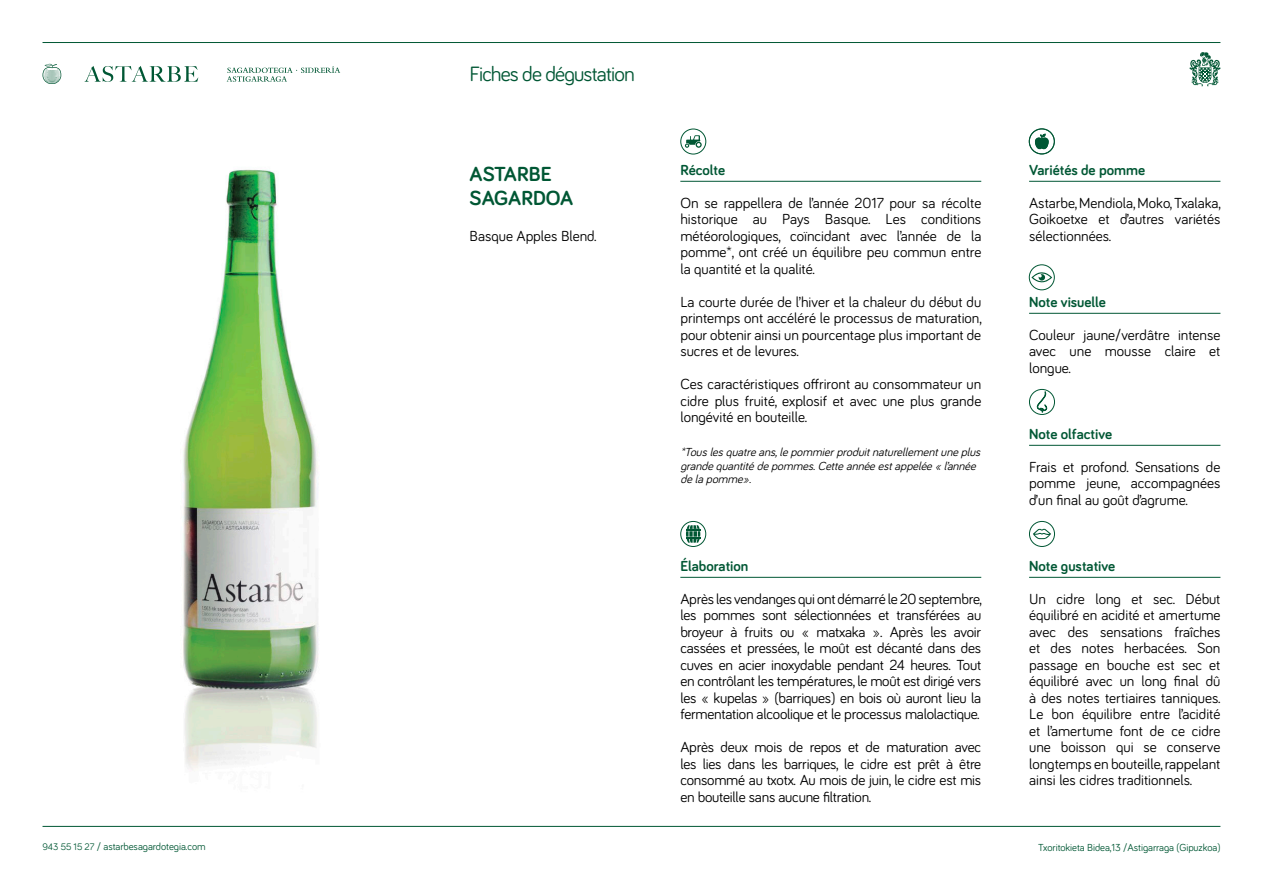
<style>
.page{position:relative;width:1263px;height:893px;background:#fff}
.page>*{position:absolute;margin:0;border:0;box-sizing:border-box;transform-origin:0 0}
.t1{font:21.3px "Bariol";letter-spacing:-.04em;color:#005734}
.t2{font:700 21px/24px "Bariol";color:#005734}
.t3{font:15px/16.5px "Bariol";color:#000;text-align:justify}
.t4{font:700 15px "Bariol";color:#005734}
.t5{font:italic 12px/13.5px "Bariol";color:#000}
.t6{font:10.5px "Bariol";letter-spacing:-.005em;color:#005734}
.s1{font-size:9.75px}
</style>
<div class="page">
<img style="left:141px;top:169px;width:220px;height:657px">
<hr style="left:43px;top:826px;width:1177px;height:1px;background:#005734">
<svg style="left:1189px;top:52px;width:31px;height:34px"></svg>
<svg style="left:84px;top:66px;width:114px;height:16px"></svg>
<svg style="left:43px;top:64px;width:18px;height:20px"></svg>
<hr style="left:43px;top:42px;width:1177px;height:1px;background:#005734">
<svg style="left:227px;top:66px;width:113px;height:16px"></svg>
<hr style="left:680px;top:181px;width:301px;height:1px;background:#005734">
<hr style="left:680px;top:577px;width:301px;height:1px;background:#005734">
<hr style="left:1029px;top:181px;width:191px;height:1px;background:#005734">
<hr style="left:1029px;top:313px;width:191px;height:1px;background:#005734">
<hr style="left:1029px;top:445px;width:191px;height:1px;background:#005734">
<hr style="left:1029px;top:577px;width:191px;height:1px;background:#005734">
<div style="left:1029px;top:129px;width:26px;height:25px;border:1px solid #005734;border-radius:50%"></div>
<svg style="left:1035px;top:134px;width:14px;height:15px"></svg>
<div style="left:1029px;top:128px;width:26px;height:26px;border:1px solid #005734;border-radius:50%"></div>
<svg style="left:1031px;top:272px;width:21px;height:11px"></svg>
<div style="left:1029px;top:264px;width:26px;height:26px;border:1px solid #005734;border-radius:50%"></div>
<svg style="left:1037px;top:391px;width:10px;height:21px"></svg>
<div style="left:1029px;top:389px;width:26px;height:26px;border:1px solid #005734;border-radius:50%"></div>
<svg style="left:1033px;top:528px;width:18px;height:11px"></svg>
<div style="left:1029px;top:521px;width:26px;height:26px;border:1px solid #005734;border-radius:50%"></div>
<svg style="left:686px;top:525px;width:15px;height:18px"></svg>
<div style="left:680px;top:521px;width:26px;height:26px;border:1px solid #005734;border-radius:50%"></div>
<div style="left:680px;top:129px;width:26px;height:25px;border:1px solid #005734;border-radius:50%"></div>
<svg style="left:685px;top:135px;width:17px;height:13px"></svg>
<p class="t1" style="left:470px;top:59px;width:167px">Fiches de dégustation</p>
<p class="t2" style="left:470px;top:161px;width:105px">ASTARBE<br>SAGARDOA</p>
<p class="t4" style="left:680px;top:159px;width:46px">Récolte</p>
<p class="t3" style="left:680px;top:194px;width:302px">On se rappellera de l’année 2017 pour sa récolte historique au Pays Basque. Les conditions météorologiques, coïncidant avec l’année de la pomme*, ont créé un équilibre peu commun entre la quantité et la qualité.</p>
<p class="t3" style="left:680px;top:293px;width:303px">La courte durée de l’hiver et la chaleur du début du printemps ont accéléré le processus de maturation, pour obtenir ainsi un pourcentage plus important de sucres et de levures.</p>
<p class="t3" style="left:680px;top:375px;width:302px">Ces caractéristiques offriront au consommateur un cidre plus fruité, explosif et avec une plus grande longévité en bouteille.</p>
<p class="t5" style="left:680px;top:445px;width:305px">*Touslesquatreans,lepommierproduitnaturellementuneplus grandequantitédepommes.Cetteannéeestappelée«l’année delapomme».</p>
<p class="t3" style="left:470px;top:227px;width:128px">Basque Apples Blend.</p>
<p class="t4" style="left:680px;top:555px;width:70px">Élaboration</p>
<p class="t3" style="left:680px;top:590px;width:303px">Après les vendanges qui ont démarré le 20 septembre, les pommes sont sélectionnées et transférées au broyeur à fruits ou « matxaka ». Après les avoir cassées et pressées, le moût est décanté dans des cuves en acier inoxydable pendant 24 heures. Tout en contrôlant les températures, le moût est dirigé vers les « kupelas » (barriques) en bois où auront lieu la fermentation alcoolique et le processus malolactique.</p>
<p class="t3" style="left:680px;top:738px;width:302px">Après deux mois de repos et de maturation avec les lies dans les barriques, le cidre est prêt à être consommé au txotx. Au mois de juin, le cidre est mis en bouteille sans aucune filtration.</p>
<p class="t4" style="left:1029px;top:159px;width:118px">Variétés de pomme</p>
<p class="t3" style="left:1029px;top:194px;width:193px">Astarbe, Mendiola, Moko, Txalaka, Goikoetxe et d’autres variétés sélectionnées.</p>
<p class="t4" style="left:1029px;top:291px;width:78px">Note visuelle</p>
<p class="t3" style="left:1029px;top:326px;width:193px">Couleur jaune/verdâtre intense avec une mousse claire et longue.</p>
<p class="t4" style="left:1029px;top:423px;width:85px">Note olfactive</p>
<p class="t3" style="left:1029px;top:458px;width:193px">Frais et profond. Sensations de pomme jeune, accompagnées d’un final au goût d’agrume.</p>
<p class="t4" style="left:1029px;top:555px;width:88px">Note gustative</p>
<p class="t3" style="left:1029px;top:590px;width:193px">Un cidre long et sec. Début équilibré en acidité et amertume avec des sensations fraîches et des notes herbacées. Son passage en bouche est sec et équilibré avec un long final dû à des notes tertiaires tanniques.<br>Le bon équilibre entre l’acidité et l’amertume font de ce cidre une boisson qui se conserve longtemps en bouteille, rappelant ainsi les cidres traditionnels.</p>
<p class="t6" style="left:43px;top:839px;width:165px"><span class="s1">943 55 15 27</span> / astarbesagardotegia.com</p>
<p class="t6" style="left:1038px;top:840px;width:184px">Txoritokieta Bidea,13 /Astigarraga (Gipuzkoa)</p>
</div>
